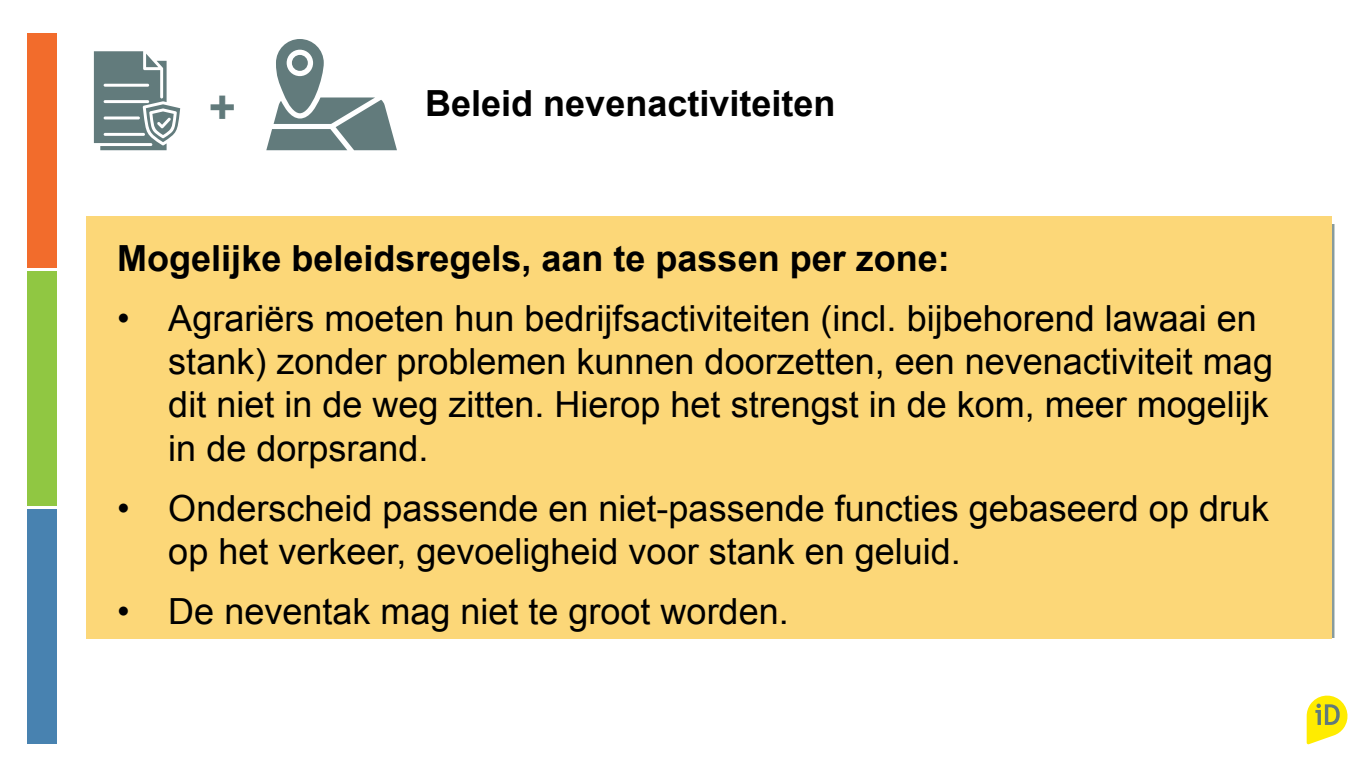
<style>
.page{position:relative;width:1370px;height:772px;background:#fff}
.page>*{position:absolute;margin:0;border:0;box-sizing:border-box;transform-origin:0 0}
.t1{font:700 46.5px "Arial";color:#617a7b}
.t2{font:36px/43.2px "Arial";color:#000}
.t3{font:700 36px "Arial";color:#000}
</style>
<div class="page">
<div style="left:27px;top:33px;width:30px;height:234px;background:#f26c2c"></div>
<div style="left:27px;top:271px;width:30px;height:235px;background:#90c742"></div>
<div style="left:27px;top:509px;width:30px;height:235px;background:#4882b0"></div>
<div style="left:87px;top:216px;width:1245px;height:422px;background:#fcd778"></div>
<svg style="left:94px;top:51px;width:86px;height:99px"></svg>
<svg style="left:266px;top:39px;width:131px;height:111px"></svg>
<svg style="left:1306px;top:695px;width:42px;height:49px"></svg>
<p class="t1" style="left:209px;top:77px;width:29px">+</p>
<p class="t3" style="left:425px;top:80px;width:412px">Beleid nevenactiviteiten</p>
<p class="t3" style="left:117px;top:234px;width:834px">Mogelijke beleidsregels, aan te passen per zone:</p>
<p class="t2" style="left:168px;top:297px;width:1106px;text-indent:-51px">• Agrariërs moeten hun bedrijfsactiviteiten (incl. bijbehorend lawaai en stank) zonder problemen kunnen doorzetten, een nevenactiviteit mag dit niet in de weg zitten. Hierop het strengst in de kom, meer mogelijk in de dorpsrand.</p>
<p class="t2" style="left:168px;top:486px;width:1102px;text-indent:-51px">• Onderscheid passende en niet-passende functies gebaseerd op druk op het verkeer, gevoeligheid voor stank en geluid.</p>
<p class="t2" style="left:117px;top:590px;width:673px">• De neventak mag niet te groot worden.</p>
</div>
